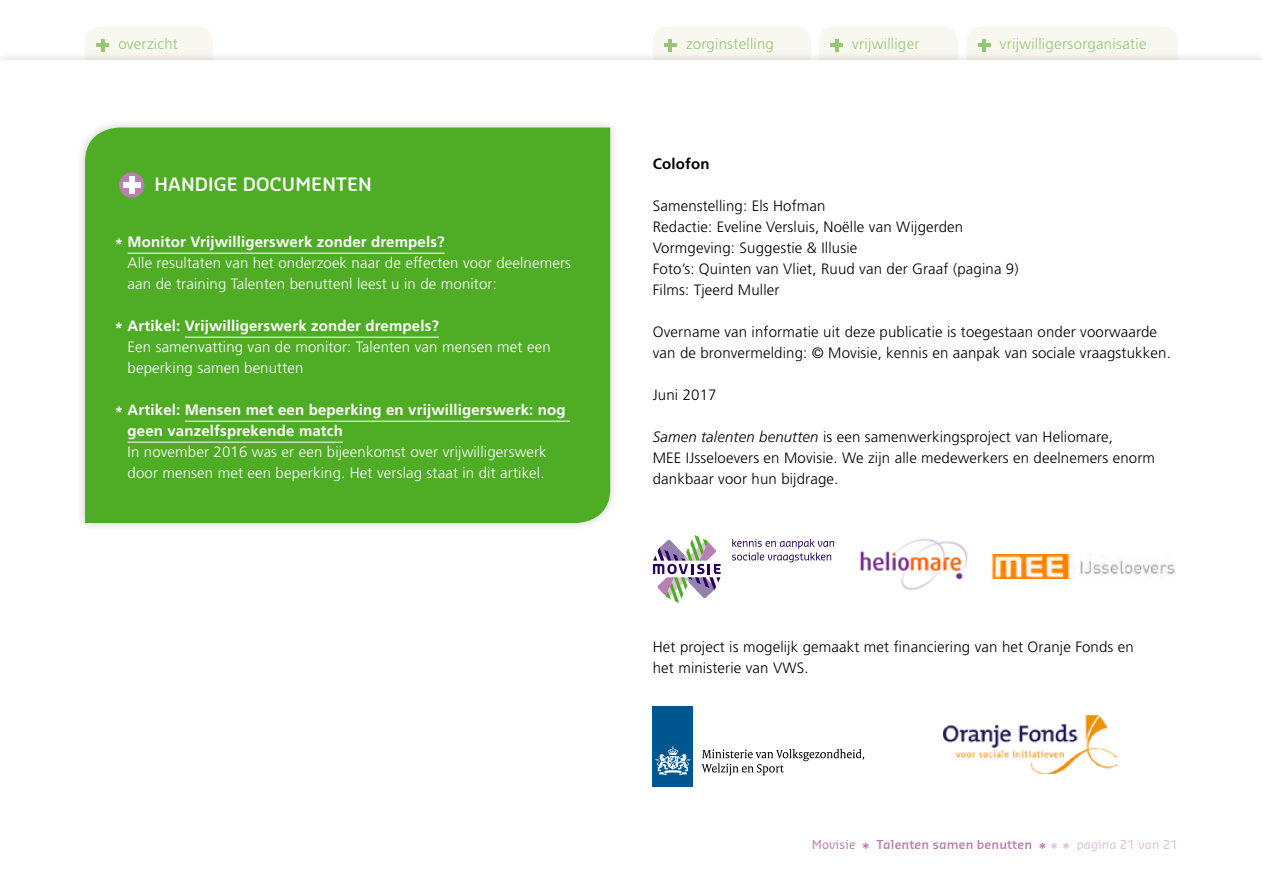
<style>
.page{position:relative;width:1263px;height:893px;background:#fff}
.page>*{position:absolute;margin:0;border:0;box-sizing:border-box;transform-origin:0 0}
.t1{font:600 18px "Sansa";letter-spacing:.01em;color:#fff}
.t2{font:300 15px/21px "Frutiger";letter-spacing:.01em;color:#000}
.t3{font:300 15px/21px "Frutiger";letter-spacing:.01em;color:#fff}
.t4{font:700 15px/21px "Frutiger";letter-spacing:.01em;color:#fff}
.t5{font:300 15px "Frutiger";letter-spacing:.015em;color:#96c673}
.t6{font:700 15px "Frutiger";letter-spacing:.01em;color:#000}
.t7{font:600 12px "Sansa";letter-spacing:.01em;color:#b97fb5}
.s1{font-style:italic}
.s2{font-weight:400}
.s3{font-size:15px}
.s4{font-size:15px;color:#dac1dc}
.s5{font-weight:400;color:#dac1dc}
</style>
<div class="page">
<div style="left:967px;top:27px;width:211px;height:23px;background:#f8f8f1"></div>
<hr style="left:982px;top:39px;width:4px;height:12px;background:#96c673">
<hr style="left:978px;top:43px;width:12px;height:4px;background:#96c673">
<div style="left:819px;top:27px;width:139px;height:23px;background:#f8f8f1"></div>
<hr style="left:830px;top:43px;width:13px;height:4px;background:#96c673">
<div style="left:653px;top:27px;width:158px;height:23px;background:#f8f8f1"></div>
<hr style="left:668px;top:39px;width:4px;height:12px;background:#96c673">
<hr style="left:664px;top:43px;width:13px;height:4px;background:#96c673">
<div style="left:85px;top:27px;width:127px;height:23px;background:#f8f8f1"></div>
<hr style="left:101px;top:39px;width:4px;height:12px;background:#96c673">
<hr style="left:96px;top:43px;width:13px;height:4px;background:#96c673">
<svg style="left:653px;top:535px;width:68px;height:68px"></svg>
<svg style="left:732px;top:539px;width:102px;height:23px"></svg>
<div style="left:653px;top:706px;width:40px;height:81px;background:#005790"></div>
<svg style="left:655px;top:746px;width:35px;height:29px"></svg>
<svg style="left:701px;top:749px;width:163px;height:26px"></svg>
<img style="left:860px;top:538px;width:108px;height:52px">
<img style="left:991px;top:554px;width:184px;height:25px">
<img style="left:943px;top:715px;width:173px;height:59px">
<div style="left:75px;top:118px;width:545px;height:415px;background:#000;opacity:.2"></div>
<div style="left:85px;top:128px;width:525px;height:395px;background:#4fac25"></div>
<hr style="left:128px;top:253px;width:317px;height:1px;background:#fff">
<hr style="left:185px;top:337px;width:254px;height:1px;background:#fff">
<hr style="left:185px;top:421px;width:385px;height:1px;background:#fff">
<hr style="left:128px;top:442px;width:215px;height:1px;background:#fff">
<svg style="left:119px;top:172px;width:25px;height:26px"></svg>
<div style="left:129px;top:177px;width:5px;height:17px;background:#fff"></div>
<div style="left:123px;top:183px;width:17px;height:5px;background:#fff"></div>
<p class="t5" style="left:118px;top:36px;width:61px">overzicht</p>
<p class="t5" style="left:686px;top:36px;width:89px">zorginstelling</p>
<p class="t5" style="left:852px;top:36px;width:69px">vrijwilliger</p>
<p class="t5" style="left:1000px;top:36px;width:148px">vrijwilligersorganisatie</p>
<p class="t1" style="left:154px;top:173px;width:219px">HANDIGE DOCUMENTEN</p>
<p class="t4" style="left:115px;top:231px;width:331px">* Monitor Vrijwilligerswerk zonder drempels?</p>
<p class="t3" style="left:128px;top:252px;width:445px">Alle resultaten van het onderzoek naar de effecten voor deelnemers aan de training Talenten benuttenl leest u in de monitor:</p>
<p class="t4" style="left:115px;top:315px;width:326px">* Artikel: Vrijwilligerswerk zonder drempels?</p>
<p class="t3" style="left:128px;top:336px;width:425px">Een samenvatting van de monitor: Talenten van mensen met een beperking samen benutten</p>
<p class="t4" style="left:128px;top:399px;width:440px;text-indent:-13px">* Artikel: Mensen met een beperking en vrijwilligerswerk: nog geen vanzelfsprekende match</p>
<p class="t3" style="left:128px;top:441px;width:421px">In november 2016 was er een bijeenkomst over vrijwilligerswerk door mensen met een beperking. Het verslag staat in dit artikel.</p>
<p class="t6" style="left:653px;top:155px;width:58px">Colofon</p>
<p class="t2" style="left:653px;top:195px;width:367px">Samenstelling: Els Hofman<br>Redactie: Eveline Versluis, Noëlle van Wijgerden Vormgeving: Suggestie &amp; Illusie<br>Foto’s: Quinten van Vliet, Ruud van der Graaf (pagina 9)<br>Films: Tjeerd Muller</p>
<p class="t2" style="left:653px;top:321px;width:520px">Overname van informatie uit deze publicatie is toegestaan onder voorwaarde van de bronvermelding: © Movisie, kennis en aanpak van sociale vraagstukken.</p>
<p class="t2" style="left:653px;top:384px;width:65px">Juni 2017</p>
<p class="t2" style="left:653px;top:426px;width:504px"><span class="s1">Samen talenten benutten</span> is een samenwerkingsproject van Heliomare,<br>MEE IJsseloevers en Movisie. We zijn alle medewerkers en deelnemers enorm dankbaar voor hun bijdrage.</p>
<p class="t2" style="left:653px;top:636px;width:483px">Het project is mogelijk gemaakt met financiering van het Oranje Fonds en het ministerie van VWS.</p>
<p class="t7" style="left:812px;top:837px;width:368px"><span class="s2">Movisie</span> <span class="s3">*</span> Talenten samen benutten <span class="s3">*</span> <span class="s4">* *</span> <span class="s5">pagina 21 van 21</span></p>
</div>
